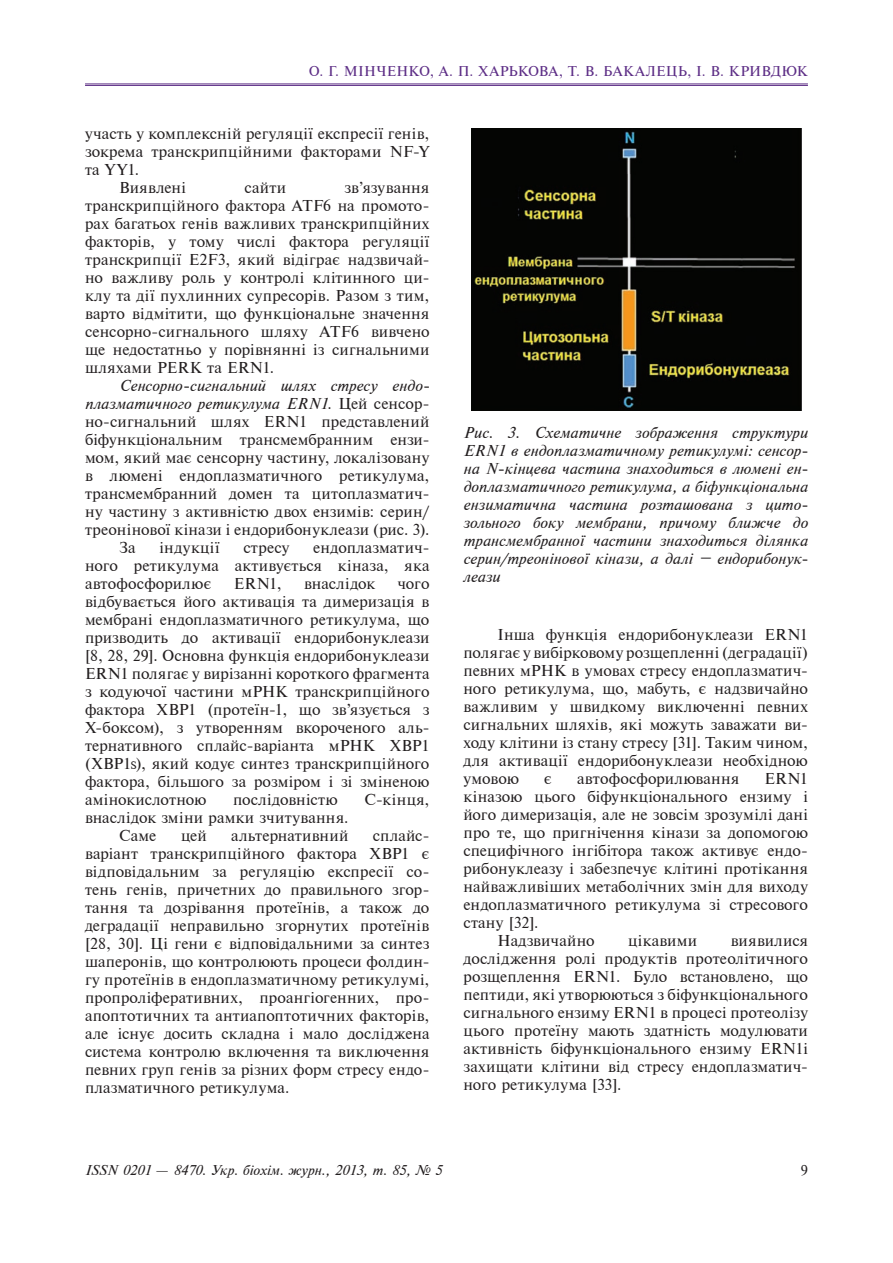
<style>
.page{position:relative;width:893px;height:1263px;background:#fff}
.page>*{position:absolute;margin:0;border:0;box-sizing:border-box;transform-origin:0 0}
.t1{font:15px/18px "Newton C";letter-spacing:.01em;color:#231f20;text-align:justify}
.t2{font:15px/18px "Newton C Italic";letter-spacing:.005em;color:#231f20;text-align:right}
.t3{font:15px "Newton C";letter-spacing:.035em;color:#231f20}
.t4{font:13.5px "Newton C";letter-spacing:.02em;color:#5d2e86}
.t5{font:13.5px "Newton C Italic";color:#231f20}
.t6{font:13.5px "Newton C";color:#231f20}
.s1{font-family:"Newton C"}
</style>
<div class="page">
<hr style="left:85px;top:84px;width:723px;height:1px;background:#5d2e86">
<hr style="left:85px;top:85px;width:723px;height:1px;background:#5d2e86">
<img style="left:471px;top:128px;width:330px;height:283px">
<p class="t4" style="left:309px;top:63px;width:94px">О. г. мін ченк</p>
<p class="t4" style="left:419px;top:63px;width:196px">о, а. п. хар ькова , т. в. бака</p>
<p class="t4" style="left:646px;top:63px;width:160px">лець, і. в. кривд юк</p>
<p class="t1" style="left:85px;top:125px;width:346px">участь у комплексній регуляції експресії генів,</p>
<p class="t1" style="left:85px;top:143px;width:346px">зокрема транскрипційними факторами NF-Y</p>
<p class="t1" style="left:85px;top:161px;width:56px">та YY1.</p>
<p class="t1" style="left:119px;top:179px;width:68px">Виявлені</p>
<p class="t1" style="left:245px;top:179px;width:43px">сайти</p>
<p class="t1" style="left:85px;top:179px;width:346px;text-indent:260px">зв’язування транскрипційного фактора ATF6 на промото&shy;рах багатьох генів важливих транскрипційних факторів, у тому числі фактора регуляції транскрипції E2F3, який відіграє надзвичай&shy;но важливу роль у контролі клітинного ци&shy;клу та дії пухлинних супресорів. Разом з тим, варто відмітити, що функціональне значення сенсорно-сигнального шляху ATF6 вивчено ще недостатньо у порівнянні із сигнальними шляхами PERK та ERN1.</p>
<p class="t2" style="left:85px;top:377px;width:346px">Сенсорно-сигнальний шлях стресу ендо&shy;плазматичного ретикулума ERN1. <span class="s1">Цей сенсор-</span></p>
<p class="t1" style="left:85px;top:413px;width:346px">но-сигнальний шлях ERN1 представлений</p>
<p class="t1" style="left:85px;top:431px;width:346px">біфункціональним трансмембранним ензи-</p>
<p class="t1" style="left:85px;top:449px;width:346px">мом, який має сенсорну частину, локалізовану</p>
<p class="t1" style="left:85px;top:467px;width:346px">в люмені ендоплазматичного ретикулума,</p>
<p class="t1" style="left:85px;top:485px;width:346px">трансмембранний домен та цитоплазматич-</p>
<p class="t1" style="left:85px;top:503px;width:346px">ну частину з активністю двох ензимів: серин/</p>
<p class="t1" style="left:85px;top:521px;width:346px">треонінової кінази і ендорибонуклеази (рис. 3).</p>
<p class="t1" style="left:119px;top:539px;width:18px">За</p>
<p class="t3" style="left:159px;top:539px;width:62px">індукції</p>
<p class="t1" style="left:243px;top:539px;width:48px">стресу</p>
<p class="t1" style="left:85px;top:539px;width:346px;text-indent:228px">ендоплазматич&shy;ного ретикулума активується кіназа, яка автофосфорилює</p>
<p class="t1" style="left:234px;top:575px;width:49px">ERN1,</p>
<p class="t1" style="left:304px;top:575px;width:73px">внаслідок</p>
<p class="t1" style="left:85px;top:575px;width:346px;text-indent:313px">чого відбувається його активація та димеризація в мембрані ендоплазматичного ретикулума, що призводить до активації ендорибонуклеази [8, 28, 29]. Основна функція ендорибонуклеази ERN1 полягає у вирізанні короткого фрагмента з кодуючої частини мРНК транскрипційного фактора XBP1 (протеїн-1, що зв’язується з Х-боксом), з утворенням вкороченого аль&shy;тернативного сплайс-варіанта мРНК XBP1 (XBP1s), який кодує синтез транскрипційного фактора, більшого за розміром і зі зміненою амінокислотною</p>
<p class="t1" style="left:233px;top:791px;width:106px">послідовністю</p>
<p class="t1" style="left:364px;top:791px;width:67px">С-кінця,</p>
<p class="t1" style="left:119px;top:809px;width:231px;text-indent:-34px">внаслідок зміни рамки зчитування.<br>Саме</p>
<p class="t1" style="left:85px;top:827px;width:346px;text-indent:288px">сплайс&shy;варіант транскрипційного фактора XBP1 є відповідальним за регуляцію експресії со&shy;тень генів, причетних до правильного згор&shy;тання та дозрівання протеїнів, а також до деградації неправильно згорнутих протеїнів [28, 30]. Ці гени є відповідальними за синтез шаперонів, що контролюють процеси фолдин&shy;гу протеїнів в ендоплазматичному ретикулумі, пропроліферативних, проангіогенних, про&shy;апоптотичних та антиапоптотичних факторів, але існує досить складна і мало досліджена система контролю включення та виключення певних груп генів за різних форм стресу ендо&shy;плазматичного ретикулума.</p>
<p class="t1" style="left:181px;top:827px;width:27px">цей</p>
<p class="t1" style="left:231px;top:827px;width:119px">альтернативний</p>
<p class="t2" style="left:463px;top:423px;width:346px;text-align:left">Рис. 3. Схематичне зображення структури ERN1 в ендоплазматичному ретикулумі: сенсор&shy;на N-кінцева частина знаходиться в люмені ен&shy;доплазматичного ретикулума, а біфункціональна ензиматична частина розташована з цито&shy;зольного боку мембрани, причому ближче до трансмембранної частини знаходиться ділянка серин/треонінової кінази, а далі – ендорибонук&shy;леази</p>
<p class="t1" style="left:463px;top:625px;width:346px;text-indent:34px">Інша функція ендорибонуклеази ERN1 полягає у вибірковому розщепленні (деградації) певних мРНК в умовах стресу ендоплазматич&shy;ного ретикулума, що, мабуть, є надзвичайно важливим у швидкому виключенні певних сигнальних шляхів, які можуть заважати ви&shy;ходу клітини із стану стресу [31]. Таким чином, для активації ендорибонуклеази необхідною умовою</p>
<p class="t1" style="left:544px;top:769px;width:9px">є</p>
<p class="t1" style="left:577px;top:769px;width:163px">автофосфорилювання</p>
<p class="t1" style="left:764px;top:769px;width:45px">ERN1</p>
<p class="t1" style="left:463px;top:787px;width:346px">кіназою цього біфункціонального ензиму і</p>
<p class="t1" style="left:463px;top:805px;width:346px">його димеризація, але не зовсім зрозумілі дані</p>
<p class="t1" style="left:463px;top:823px;width:346px">про те, що пригнічення кінази за допомогою</p>
<p class="t1" style="left:463px;top:841px;width:346px">специфічного інгібітора також активує ендо-</p>
<p class="t1" style="left:463px;top:859px;width:346px">рибонуклеазу і забезпечує клітині протікання</p>
<p class="t1" style="left:463px;top:877px;width:346px">найважливіших метаболічних змін для виходу</p>
<p class="t1" style="left:463px;top:895px;width:346px">ендоплазматичного ретикулума зі стресового</p>
<p class="t1" style="left:463px;top:913px;width:77px">стану [32].</p>
<p class="t1" style="left:497px;top:931px;width:98px">Надзвичайно</p>
<p class="t1" style="left:628px;top:931px;width:70px">цікавими</p>
<p class="t1" style="left:463px;top:931px;width:346px;text-indent:267px">виявилися дослідження ролі продуктів протеолітичного розщеплення ERN1. Було встановлено, що пептиди, які утворюються з біфункціонального сигнального ензиму ERN1 в процесі протеолізу цього протеїну мають здатність модулювати активність біфункціонального ензиму ERN1і захищати клітини від стресу ендоплазматич&shy;ного ретикулума [33].</p>
<p class="t5" style="left:85px;top:1163px;width:358px">ISSN 0201 <span class="s1">—</span> 8470. Укр. біохім. журн., 2013, т. 85, № 5</p>
<p class="t6" style="left:801px;top:1163px;width:9px">9</p>
</div>
